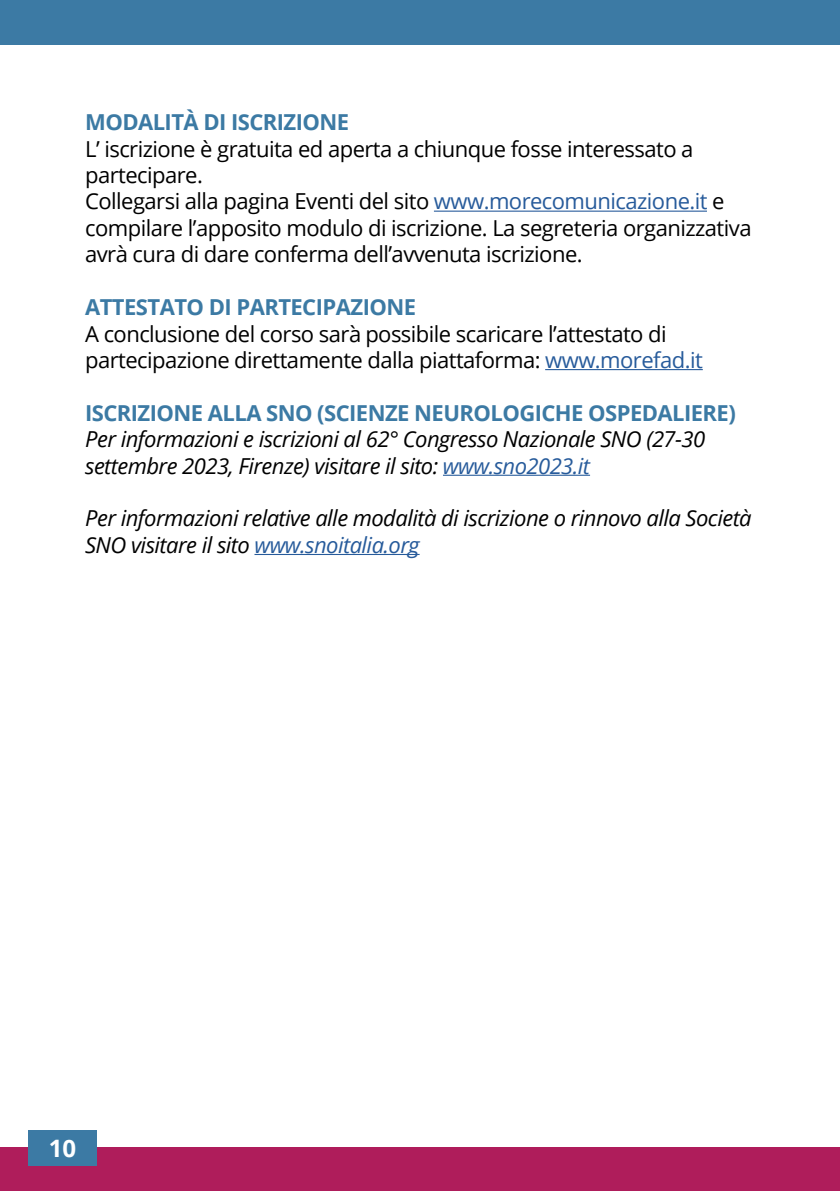
<style>
.page{position:relative;width:840px;height:1191px;background:#fff}
.page>*{position:absolute;margin:0;border:0;box-sizing:border-box;transform-origin:0 0}
.t1{font:700 24px "Open Sans";color:#fff}
.t2{font:22px/26.4px "Open Sans";letter-spacing:-.025em;color:#000}
.t3{font:italic 22px/26.4px "Open Sans";letter-spacing:-.025em;color:#000}
.t4{font:700 22px "Open Sans";letter-spacing:-.025em;color:#3c7aa4}
.s1{color:#275b9b}
</style>
<div class="page">
<div style="left:0;top:0;width:839px;height:44px;background:#3c7aa4"></div>
<div style="left:0;top:1147px;width:839px;height:44px;background:#af1d5b"></div>
<div style="left:28px;top:1129px;width:68px;height:36px;background:#3c7aa4"></div>
<hr style="left:433px;top:211px;width:273px;height:1px;background:#275b9b">
<hr style="left:545px;top:369px;width:157px;height:1px;background:#275b9b">
<hr style="left:442px;top:475px;width:147px;height:1px;background:#275b9b">
<hr style="left:254px;top:554px;width:165px;height:1px;background:#275b9b">
<p class="t4" style="left:85px;top:107px;width:265px">MODALITÀ DI ISCRIZIONE</p>
<p class="t2" style="left:85px;top:135px;width:667px">L’ iscrizione è gratuita ed aperta a chiunque fosse interessato a partecipare.<br>Collegarsi alla pagina Eventi del sito <span class="s1">www.morecomunicazione.it</span> e compilare l’apposito modulo di iscrizione. La segreteria organizzativa avrà cura di dare conferma dell’avvenuta iscrizione.</p>
<p class="t4" style="left:85px;top:292px;width:332px">ATTESTATO DI PARTECIPAZIONE</p>
<p class="t2" style="left:85px;top:320px;width:619px">A conclusione del corso saràpossibile scaricare l’attestato di partecipazione direttamente dalla piattaforma: <span class="s1">www.morefad.it</span></p>
<p class="t4" style="left:85px;top:397px;width:652px">ISCRIZIONE ALLA SNO (SCIENZE NEUROLOGICHE OSPEDALIERE)</p>
<p class="t3" style="left:85px;top:425px;width:621px">Per informazioni e iscrizioni al 62° Congresso Nazionale SNO (27-30 settembre 2023, Firenze) visitare il sito: <span class="s1">www.sno2023.it</span></p>
<p class="t3" style="left:85px;top:504px;width:667px">Per informazioni relative alle modalità di iscrizione o rinnovo alla Società<br>SNO visitare il sito <span class="s1">www.snoitalia.org</span></p>
<p class="t1" style="left:49px;top:1131px;width:29px">10</p>
</div>
